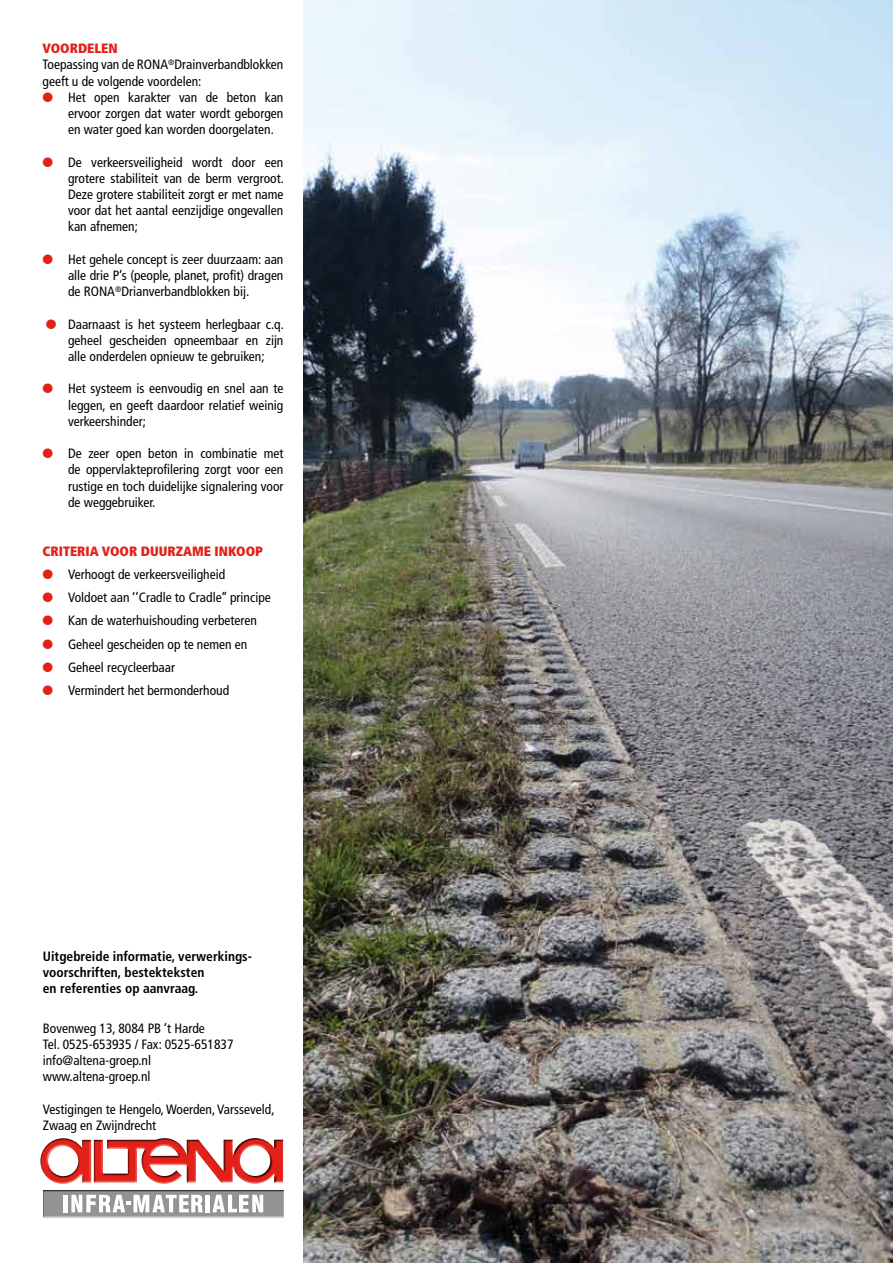
<style>
.page{position:relative;width:893px;height:1263px;background:#fff}
.page>*{position:absolute;margin:0;border:0;box-sizing:border-box;transform-origin:0 0}
.t1{font:condensed 13.5px/16.2px "Frutiger";color:#000;text-align:justify}
.t2{font:700 condensed 13.5px/16.2px "Frutiger";color:#000}
.t3{font:900 condensed 13.5px "Frutiger";color:#e32119}
.s1{font-weight:900;color:#e32119}
.s2{color:#e32119}
</style>
<div class="page">
<div style="left:38px;top:1135px;width:248px;height:83px;background:#000;opacity:.75"></div>
<img style="left:304px;top:0;width:589px;height:1263px">
<p class="t1" style="left:43px;top:41px;width:242px;text-align:left"><span class="s1">VOORDELEN<br></span>Toepassing van de RONA<sup>®</sup>Drainverbandblokken geeft u de volgende voordelen:</p>
<p class="t1" style="left:68px;top:89px;width:217px;text-indent:-26px"><span class="s2">●</span> Het open karakter van de beton kan ervoor zorgen dat water wordt geborgen en water goed kan worden doorgelaten.</p>
<p class="t1" style="left:68px;top:154px;width:217px;text-indent:-26px"><span class="s2">●</span> De verkeersveiligheid wordt door een grotere stabiliteit van de berm vergroot.<br>Deze grotere stabiliteit zorgt er met name voor dat het aantal eenzijdige ongevallen kan afnemen;</p>
<p class="t1" style="left:68px;top:251px;width:217px;text-indent:-26px"><span class="s2">●</span> Het gehele concept is zeer duurzaam: aan alle drie P’s (people, planet, profit) dragen de RONA<sup>®</sup>Drianverbandblokken bij.</p>
<p class="t1" style="left:68px;top:316px;width:217px;text-indent:-22px"><span class="s2">●</span> Daarnaast is het systeem herlegbaar c.q. geheel gescheiden opneembaar en zijn alle onderdelen opnieuw te gebruiken;</p>
<p class="t1" style="left:68px;top:381px;width:217px;text-indent:-26px"><span class="s2">●</span> Het systeem is eenvoudig en snel aan te leggen, en geeft daardoor relatief weinig verkeershinder;</p>
<p class="t1" style="left:68px;top:446px;width:217px;text-indent:-26px"><span class="s2">●</span> De zeer open beton in combinatie met de oppervlakteprofilering zorgt voor een rustige en toch duidelijke signalering voor de weggebruiker.</p>
<p class="t3" style="left:43px;top:542px;width:222px">CRITERIA VOOR DUURZAME INKOOP</p>
<p class="t1" style="left:43px;top:566px;width:184px"><span class="s2">●</span> Verhoogt de verkeersveiligheid</p>
<p class="t1" style="left:43px;top:589px;width:230px"><span class="s2">●</span> Voldoet aan ‘’Cradle to Cradle’’ principe</p>
<p class="t1" style="left:43px;top:612px;width:216px"><span class="s2">●</span> Kan de waterhuishouding verbeteren</p>
<p class="t1" style="left:43px;top:636px;width:206px"><span class="s2">●</span> Geheel gescheiden op te nemen en</p>
<p class="t1" style="left:43px;top:659px;width:134px"><span class="s2">●</span> Geheel recycleerbaar</p>
<p class="t1" style="left:43px;top:682px;width:188px"><span class="s2">●</span> Vermindert het bermonderhoud</p>
<p class="t2" style="left:43px;top:948px;width:211px">Uitgebreide informatie, verwerkings&shy;voorschriften, bestekteksten<br>en referenties op aanvraag.</p>
<p class="t1" style="left:43px;top:1020px;width:192px;text-align:left">Bovenweg 13, 8084 PB ‘t Harde<br>Tel. 0525-653935 / Fax: 0525-651837 info@altena-groep.nl www.altena-groep.nl</p>
<p class="t1" style="left:43px;top:1101px;width:233px">Vestigingen te Hengelo, Woerden, Varsseveld,<br>Zwaag en Zwijndrecht</p>
</div>
